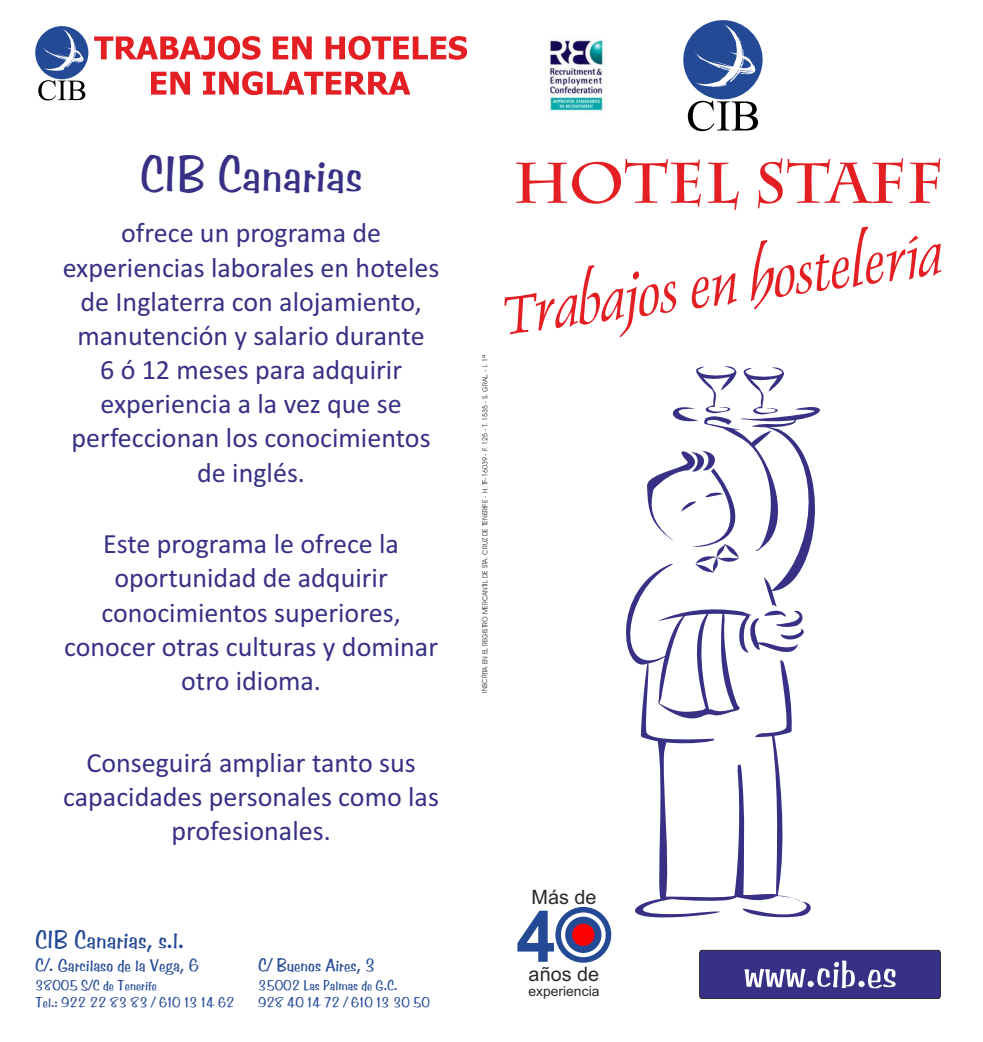
<style>
.page{position:relative;width:983px;height:1042px;background:#fff}
.page>*{position:absolute;margin:0;border:0;box-sizing:border-box;transform-origin:0 0}
.t1{font:700 71.05px "Arial";color:#244a96}
.t2{font:49px "Benguiat Frisky";color:#383085}
.t3{font:28px/34.1px "Calibri";color:#383085;text-align:center}
.t4{font:24.5px "Benguiat Frisky";color:#244a96}
.t5{font:19.78px "Arial";color:#2b2929}
.t6{font:17.5px "Benguiat Frisky";color:#244a96}
.t7{font:14px "Benguiat Frisky";color:#244a96}
.t8{font:13.83px "Arial";color:#2b2929}
.t9{font:7px "Avant Garde IT Cby BT";color:#2b2929}
.s1{color:#000}
</style>
<div class="page">
<svg style="left:504px;top:227px;width:437px;height:110px"></svg>
<svg style="left:516px;top:158px;width:424px;height:52px"></svg>
<svg style="left:626px;top:366px;width:194px;height:552px"></svg>
<svg style="left:94px;top:36px;width:373px;height:24px"></svg>
<svg style="left:151px;top:71px;width:259px;height:24px"></svg>
<img style="left:548px;top:38px;width:57px;height:76px">
<div style="left:683px;top:20px;width:79px;height:79px;background:#244a96;border-radius:50%"></div>
<svg style="left:692px;top:25px;width:67px;height:62px"></svg>
<svg style="left:687px;top:101px;width:71px;height:30px"></svg>
<div style="left:555px;top:907px;width:56px;height:55px;background:#244a96;border-radius:50%"></div>
<svg style="left:561px;top:912px;width:44px;height:45px"></svg>
<div style="left:565px;top:916px;width:36px;height:37px;background:#244a96;border-radius:50%"></div>
<div style="left:572px;top:923px;width:22px;height:23px;background:#f00;border-radius:50%"></div>
<svg style="left:699px;top:950px;width:241px;height:49px;background:#4c468e"></svg>
<div style="left:35px;top:26px;width:53px;height:53px;background:#244a96;border-radius:50%"></div>
<svg style="left:42px;top:29px;width:45px;height:42px"></svg>
<svg style="left:38px;top:80px;width:47px;height:21px"></svg>
<h2 class="t2" style="left:140px;top:159px;width:224px">CIB Canarias</h2>
<p class="t3" style="left:63px;top:218px;width:378px">ofrece un programa de experiencias laborales en hoteles de Inglaterra con alojamiento, manutención y salario durante<br>6 ó 12 meses para adquirir experiencia a la vez que se perfeccionan los conocimientos de inglés.</p>
<p class="t3" style="left:64px;top:529px;width:375px">Este programa le ofrece la oportunidad de adquirir conocimientos superiores, conocer otras culturas y dominar otro idioma.</p>
<p class="t3" style="left:63px;top:748px;width:377px">Conseguirá ampliar tanto sus capacidades personales como las profesionales.</p>
<p class="t4" style="left:35px;top:932px;width:150px">CIB Canarias, s.l.</p>
<p class="t6" style="left:35px;top:960px;width:165px">C/. Garcilaso de la Vega, 6</p>
<p class="t6" style="left:258px;top:960px;width:119px">C/ Buenos Aires, 3</p>
<p class="t7" style="left:35px;top:981px;width:123px">38005 S/C de Tenerife</p>
<p class="t7" style="left:258px;top:981px;width:141px">35002 Las Palmas de G.C.</p>
<p class="t7" style="left:35px;top:998px;width:201px">Tel.: 922 22 83 83 / 610 13 14 62</p>
<p class="t7" style="left:258px;top:998px;width:173px">928 40 14 72 / 610 13 30 50</p>
<p class="t9" style="left:482px;top:693px;width:339px;rotate:-90deg">INSCRITA EN EL REGISTRO MERCANTIL DE STA. CRUZ DE TENERIFE - H. TF-16039 - F. 125 - T. 1535 - S. GRAL. - I. 1<span class="s1">ª</span></p>
<p class="t5" style="left:531px;top:889px;width:67px">Más de</p>
<h1 class="t1" style="left:516px;top:910px;width:41px">4</h1>
<p class="t5" style="left:528px;top:967px;width:72px">años de</p>
<p class="t8" style="left:528px;top:985px;width:72px">experiencia</p>
</div>
